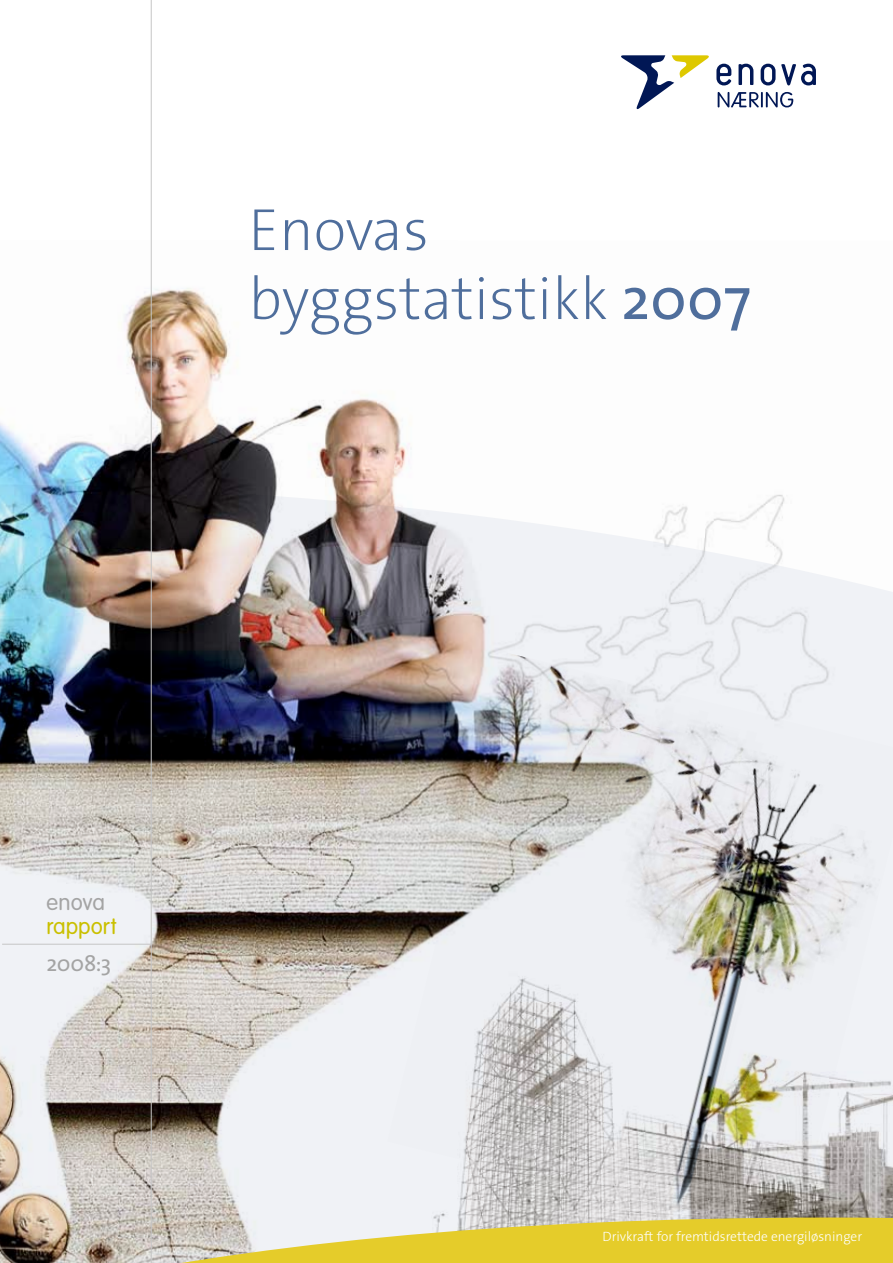
<style>
.page{position:relative;width:893px;height:1263px;background:#fff}
.page>*{position:absolute;margin:0;border:0;box-sizing:border-box;transform-origin:0 0}
.t1{font:200 60px/69px "The Sans B2";color:#4f6e9c}
.t2{font:300 22.5px "VAG Rounded";color:#cac000}
.t3{font:22.5px "The Sans";color:#a4a4a4}
.t4{font:300 22.5px "VAG Rounded";letter-spacing:.005em;color:#a4a4a4}
.t5{font:300 13.5px "The Sans B3";color:#fff}
.s1{font-family:"The Sans";font-weight:400}
</style>
<div class="page">
<img style="left:0;top:240px;width:893px;height:977px">
<img style="left:387px;top:653px;width:506px;height:298px">
<img style="left:363px;top:951px;width:530px;height:266px">
<svg style="left:0;top:1217px;width:893px;height:46px;background:#d7c668"></svg>
<svg style="left:716px;top:64px;width:15px;height:21px"></svg>
<svg style="left:738px;top:64px;width:15px;height:21px"></svg>
<svg style="left:761px;top:64px;width:14px;height:21px"></svg>
<svg style="left:781px;top:64px;width:35px;height:21px"></svg>
<svg style="left:621px;top:55px;width:88px;height:55px"></svg>
<svg style="left:718px;top:92px;width:75px;height:15px"></svg>
<hr style="left:151px;top:0;width:1px;height:1263px;background:#c5c5c5">
<hr style="left:2px;top:944px;width:149px;height:1px;background:#c5c5c5">
<h1 class="t1" style="left:248px;top:199px;width:504px">Enovas byggstatistikk <span class="s1">2007</span></h1>
<h2 class="t4" style="left:46px;top:889px;width:60px">enova</h2>
<h2 class="t2" style="left:46px;top:913px;width:72px">rapport</h2>
<h2 class="t3" style="left:46px;top:945px;width:66px">2008:3</h2>
<p class="t5" style="left:602px;top:1230px;width:261px">Drivkraft for fremtidsrettede energiløsninger</p>
</div>
